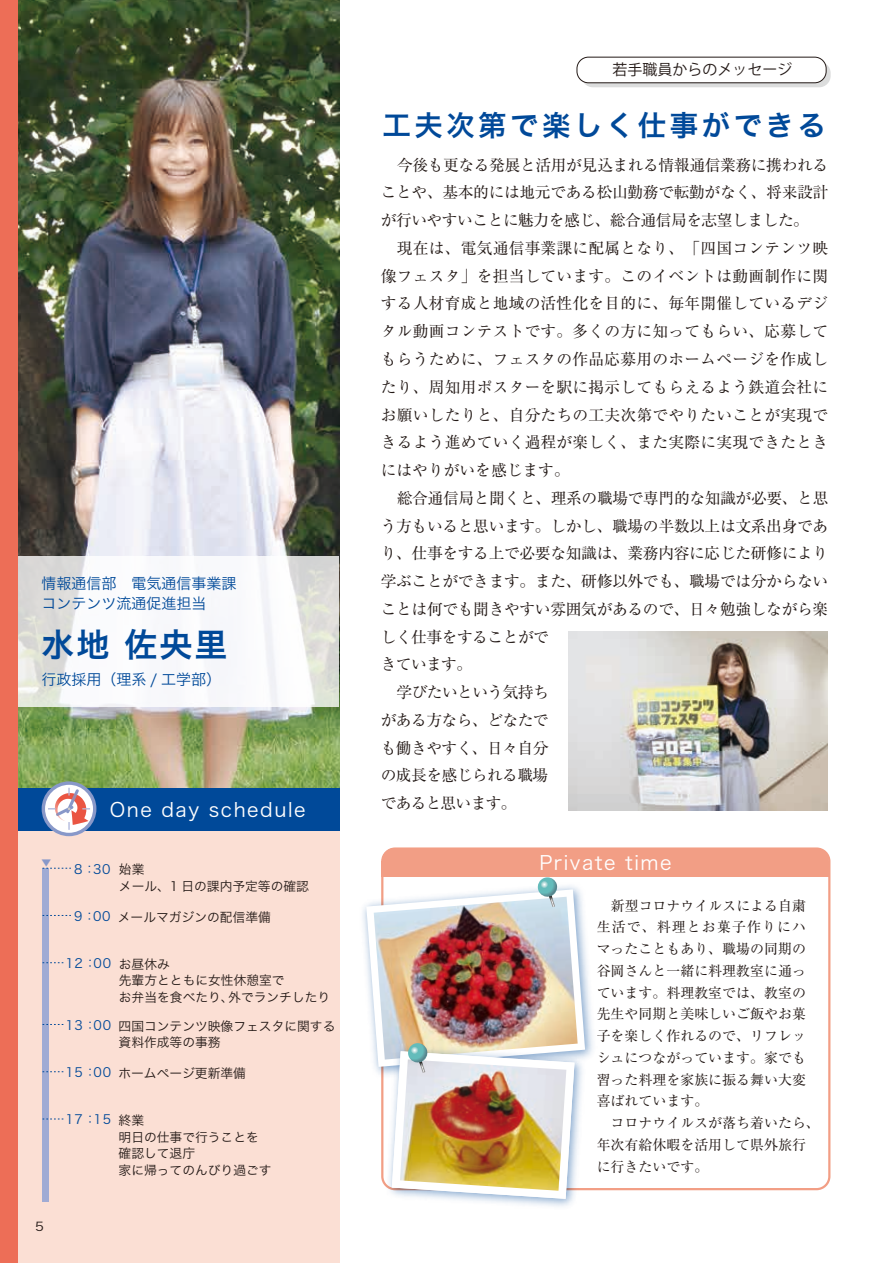
<style>
.page{position:relative;width:893px;height:1263px;background:#fff}
.page>*{position:absolute;margin:0;border:0;box-sizing:border-box;transform-origin:0 0}
.t1{font:33px "Hira Kaku Pro N W6";color:#004999}
.t2{font:28.5px "Hira Kaku Pro N W6";letter-spacing:.12em;color:#004999}
.t3{font:19.5px "Hira Kaku Pro W3";letter-spacing:.08em;color:#fff}
.t4{font:15.75px/27.8px "Ryumin Pr 6 N";letter-spacing:.015em;color:#231916}
.t5{font:15.75px "Ryumin Pr 6 N";letter-spacing:-.02em;color:#231916}
.t6{font:15.75px "Ryumin Pr 6 N";letter-spacing:-.04em;color:#231916}
.t7{font:15.75px "Ryumin Pr 6 N";letter-spacing:-.05em;color:#231916}
.t8{font:15px/19.5px "Hira Kaku Pro N W3";color:#004999}
.t9{font:15px "Koz Go Pr 6 N";color:#231916}
.t10{font:13.95px/21.8px "Ryumin Pr 6 N";color:#231916}
.t11{font:12.75px/16.8px "Hira Kaku Pro N W3";color:#231916}
.t12{font:12.15px "Hira Kaku Pro N W3";color:#231916;scale:1.11 1}
.t13{font:8.7px "Koz Go Pro";color:#8898c9;scale:1.11 1}
.s1{color:#004999}
</style>
<div class="page">
<div style="left:382px;top:848px;width:447px;height:28px;background:#f29e85;border-radius:13px"></div>
<div style="left:382px;top:861px;width:447px;height:15px;background:#f29e85"></div>
<div style="left:0;top:825px;width:339px;height:438px;background:#fbdfd4"></div>
<img style="left:18px;top:0;width:321px;height:789px">
<svg style="left:18px;top:556px;width:321px;height:150px"></svg>
<img style="left:568px;top:631px;width:259px;height:179px">
<div style="left:0;top:789px;width:339px;height:42px;background:#004999"></div>
<div style="left:42px;top:781px;width:54px;height:55px;background:#8898c9;border-radius:50%"></div>
<div style="left:45px;top:785px;width:48px;height:48px;background:#fff;border-radius:50%"></div>
<svg style="left:48px;top:787px;width:42px;height:43px"></svg>
<div style="left:0;top:0;width:18px;height:1263px;background:#ed6e57"></div>
<svg style="left:581px;top:62px;width:250px;height:25px"></svg>
<div style="left:577px;top:57px;width:249px;height:26px;background:#fff;border-radius:11px"></div>
<div style="left:577px;top:57px;width:249px;height:26px;border:1px solid #231916;border-radius:11px"></div>
<img style="left:363px;top:906px;width:230px;height:150px">
<img style="left:450px;top:1040px;width:139px;height:167px">
<img style="left:366px;top:877px;width:219px;height:322px">
<div style="left:43px;top:868px;width:6px;height:333px;background:#a0abd4"></div>
<svg style="left:43px;top:868px;width:28px;height:1px"></svg>
<svg style="left:43px;top:915px;width:28px;height:1px"></svg>
<svg style="left:43px;top:962px;width:21px;height:1px"></svg>
<svg style="left:43px;top:1024px;width:21px;height:1px"></svg>
<svg style="left:43px;top:1071px;width:21px;height:1px"></svg>
<svg style="left:43px;top:1119px;width:21px;height:1px"></svg>
<p class="t8" style="left:42px;top:573px;width:197px">情報通信部　電気通信事業課コンテンツ流通促進担当</p>
<h1 class="t1" style="left:42px;top:615px;width:187px">水地 佐央里</h1>
<p class="t8" style="left:42px;top:668px;width:181px">行政採用（理系 / 工学部）</p>
<p class="t13" style="left:42px;top:857px;width:10px">▼</p>
<p class="t3" style="left:110px;top:793px;width:197px">One day schedule</p>
<p class="t11" style="left:119px;top:859px;width:192px;line-height:17.2px;text-indent:-45px"><span class="s1">8：30</span> 始業<br>メール、1 日の課内予定等の確認</p>
<p class="t11" style="left:74px;top:907px;width:198px"><span class="s1">9：00</span> メールマガジンの配信準備</p>
<p class="t11" style="left:119px;top:954px;width:213px;text-indent:-53px"><span class="s1">12：00</span> お昼休み<br>先輩方とともに女性休憩室で<br>お弁当を食べたり、外でランチしたり</p>
<p class="t11" style="left:119px;top:1016px;width:218px;text-indent:-53px"><span class="s1">13：00</span> 四国コンテンツ映像フェスタに関する資料作成等の事務</p>
<p class="t11" style="left:65px;top:1064px;width:182px"><span class="s1">15：00</span> ホームページ更新準備</p>
<p class="t11" style="left:119px;top:1110px;width:154px;text-indent:-53px"><span class="s1">17：15</span> 終業<br>明日の仕事で行うことを確認して退庁<br>家に帰ってのんびり過ごす</p>
<p class="t12" style="left:35px;top:1215px;width:9px">5</p>
<p class="t9" style="left:612px;top:61px;width:181px">若手職員からのメッセージ</p>
<h2 class="t2" style="left:383px;top:99px;width:445px">工夫次第で楽しく仕事ができる</h2>
<p class="t4" style="left:381px;top:150px;width:449px;text-indent:16px">今後も更なる発展と活用が見込まれる情報通信業務に携われることや、基本的には地元である松山勤務で転勤がなく、将来設計が行いやすいことに魅力を感じ、総合通信局を志望しました。　現在は、電気通信事業課に配属となり、「四国コンテンツ映像フェスタ」を担当しています。このイベントは動画制作に関する人材育成と地域の活性化を目的に、毎年開催しているデジタル動画コンテストです。多くの方に知ってもらい、応募してもらうために、フェスタの作品応募用のホームページを作成したり、周知用ポスターを駅に掲示してもらえるよう鉄道会社にお願いしたりと、自分たちの工夫次第でやりたいことが実現できるよう進めていく過程が楽しく、また実際に実現できたときにはやりがいを感じます。</p>
<p class="t5" style="left:397px;top:485px;width:433px">総合通信局と聞くと、理系の職場で専門的な知識が必要、と思</p>
<p class="t5" style="left:381px;top:513px;width:449px">う方もいると思います。しかし、職場の半数以上は文系出身であ</p>
<p class="t5" style="left:381px;top:541px;width:449px">り、仕事をする上で必要な知識は、業務内容に応じた研修により</p>
<p class="t5" style="left:381px;top:569px;width:449px">学ぶことができます。また、研修以外でも、職場では分からない</p>
<p class="t5" style="left:381px;top:596px;width:449px">ことは何でも聞きやすい雰囲気があるので、日々勉強しながら楽</p>
<p class="t5" style="left:381px;top:624px;width:170px">しく仕事をすることがで</p>
<p class="t5" style="left:381px;top:652px;width:93px">きています。</p>
<p class="t6" style="left:397px;top:680px;width:154px">学びたいという気持ち</p>
<p class="t5" style="left:381px;top:707px;width:169px">がある方なら、どなたで</p>
<p class="t5" style="left:381px;top:735px;width:169px">も働きやすく、日々自分</p>
<p class="t5" style="left:381px;top:763px;width:169px">の成長を感じられる職場</p>
<p class="t7" style="left:381px;top:791px;width:137px">であると思います。</p>
<p class="t3" style="left:539px;top:845px;width:134px">Private time</p>
<p class="t10" style="left:597px;top:894px;width:225px;text-indent:14px">新型コロナウイルスによる自粛生活で、料理とお菓子作りにハマったこともあり、職場の同期の谷岡さんと一緒に料理教室に通っています。料理教室では、教室の先生や同期と美味しいご飯やお菓子を楽しく作れるので、リフレッシュにつながっています。家でも習った料理を家族に振る舞い大変喜ばれています。<br>　コロナウイルスが落ち着いたら、年次有給休暇を活用して県外旅行に行きたいです。</p>
</div>
